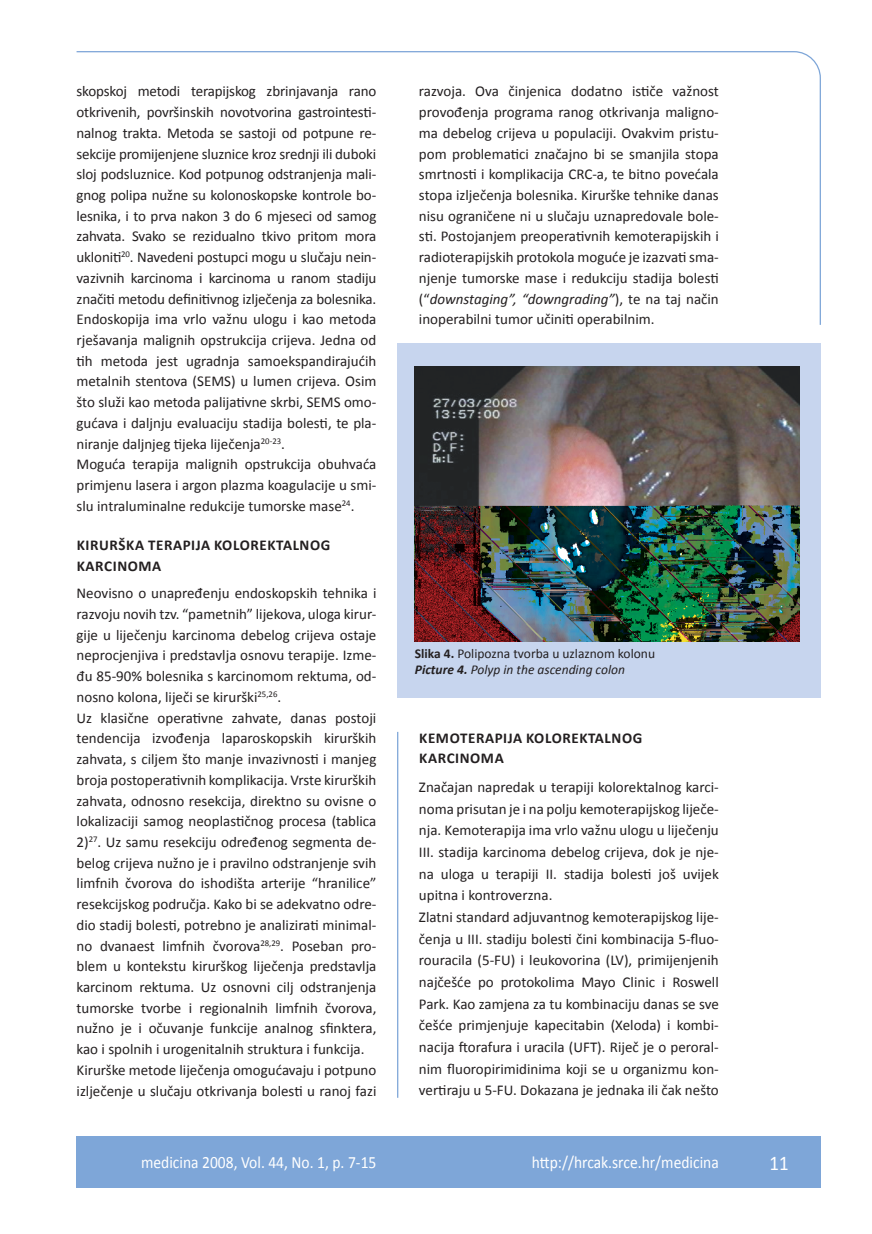
<style>
.page{position:relative;width:872px;height:1234px;background:#fff}
.page>*{position:absolute;margin:0;border:0;box-sizing:border-box;transform-origin:0 0}
.t1{font:21px "Calibri";color:#fff;scale:.9 1}
.t2{font:17.25px "Calibri";color:#fff;scale:.9 1}
.t3{font:15px/20.7px "Calibri";color:#231f20}
.t4{font:700 15px/20.1px "Calibri";letter-spacing:.04em;color:#231f20}
.t5{font:13.5px/16.5px "Calibri";color:#231f20}
.s1{font-style:italic}
.s2{font-weight:700}
.s3{font-weight:700;font-style:italic}
</style>
<div class="page">
<div style="left:398px;top:343px;width:423px;height:354px;background:#c7d5ee"></div>
<img style="left:415px;top:367px;width:384px;height:274px">
<svg style="left:76px;top:51px;width:745px;height:274px"></svg>
<hr style="left:397px;top:731px;width:1px;height:366px;background:#7ea6d8">
<div style="left:77px;top:1135px;width:744px;height:51px;background:#7ea6d8"></div>
<p class="t3" style="left:77px;top:80px;width:301px">skopskoj metodi terapijskog zbrinja-vanja rano otkrivenih, površinskih novotvorina gastrointesti&shy;nalnog trakta. Metoda se sastoji od potpune re&shy;sekcije promijenjene sluznice kroz srednji ili duboki sloj podsluznice. Kod potpunog odstranjenja mali&shy;gnog polipa nužne su kolonoskopske kontrole bo&shy;lesnika, i to prva nakon 3 do 6 mje-seci od samog zahvata. Svako se rezidualno tkivo pritom mora ukloniti<sup>20</sup>. Navedeni postupci mogu u slučaju nein&shy;vazivnih karcinoma i karcinoma u ranom stadiju značiti metodu definitivnog izlječe-nja za bolesnika.<br>Endoskopija ima vrlo važnu ulogu i kao metoda rješavanja malignih opstrukcija crijeva. Jedna od tih metoda jest ugradnja samoekspandirajućih metalnih stentova (SEMS) u lumen crijeva. Osim što služi kao metoda palijativne skrbi, SEMS omo&shy;gućava i daljnju evaluaciju stadija bolesti, te pla&shy;niranje daljnjeg tijeka liječenja<sup>20-23</sup>.<br>Moguća terapija malignih opstrukcija obuhvaća primjenu lasera i argon plazma koagulacije u smi&shy;slu intraluminalne redukcije tumorske mase<sup>24</sup>.</p>
<p class="t4" style="left:77px;top:533px;width:255px;line-height:20.7px">KIRURŠKA TERAPIJA KOLOREKTALNOG<br>KARCINOMA</p>
<p class="t3" style="left:77px;top:582px;width:301px">Neovisno o unapređenju endoskopskih tehnika i razvoju novih tzv. “pametnih” lijekova, uloga kirur&shy;gije u liječenju karcinoma debelog crijeva ostaje neprocjenjiva i predstavlja osnovu terapije. Izme&shy;đu 85-90% bolesnika s karcinomom rektuma, od&shy;nosno kolona, liječi se kirurški<sup>25,26</sup>.<br>Uz klasične operativne zahvate, danas postoji tendencija izvođenja laparoskopskih kirurških zahvata, s ciljem što manje invazivnosti i manjeg broja postoperativnih komplikacija. Vrste kirurških zahvata, odnosno resekcija, direktno su ovisne o lokalizaciji samog neoplastičnog procesa (tablica 2)<sup>27</sup>. Uz samu resekciju određenog segmenta de&shy;belog crijeva nužno je i pravilno odstranjenje svih limfnih čvorova do ishodišta arterije “hranilice” resekcijskog područja. Kako bi se adekvatno odre&shy;dio stadij bolesti, potrebno je analizirati minimal&shy;no dvanaest limfnih čvorova<sup>28,29</sup>. Poseban pro&shy;blem u kontekstu kirurškog liječenja predstavlja karcinom rektuma. Uz osnovni cilj odstranjenja tumorske tvorbe i regionalnih limfnih čvorova, nužno je i očuvanje funkcije analnog sfinktera, kao i spolnih i urogenitalnih struktura i funkcija.<br>Kirurške metode liječenja omogućavaju i potpuno izlječenje u slučaju otkrivanja bolesti u ranoj fazi</p>
<p class="t3" style="left:419px;top:80px;width:301px;text-align:justify">razvoja. Ova činjenica dodatno ističe važnost provođenja programa ranog otkrivanja maligno&shy;ma debelog crijeva u populaciji. Ovakvim pristu&shy;pom problematici značajno bi se smanjila stopa smrtnosti i komplikacija CRC-a, te bitno povećala stopa izlječenja bolesnika. Kirurške tehnike danas nisu ograničene ni u slučaju uznapredovale bole&shy;sti. Postojanjem preoperativnih kemoterapijskih i radioterapijskih protokola moguće je izazvati sma&shy;njenje tumorske mase i redukciju stadija bolesti (“<span class="s1">downstaging”, “downgrading”</span>), te na taj način inoperabilni tumor učiniti operabilnim.</p>
<p class="t5" style="left:415px;top:644px;width:242px"><span class="s2">Slika 4.</span> Polipozna tvorba u uzlaznom kolonu<br><span class="s3">Picture 4.</span> <span class="s1">Polyp in the ascending colon</span></p>
<p class="t4" style="left:419px;top:727px;width:224px">KEMOTERAPIJA KOLOREKTALNOG<br>KARCINOMA</p>
<p class="t3" style="left:419px;top:775px;width:301px;line-height:21.6px">Značajan napredak u terapiji kolorektalnog karci&shy;noma prisutan je i na polju kemoterapijskog liječe&shy;nja. Kemoterapija ima vrlo važnu ulogu u liječenju III. stadija karcinoma debelog crijeva, dok je nje&shy;na uloga u terapiji II. stadija bolesti još uvijek upitna i kontroverzna.<br>Zlatni standard adjuvantnog kemoterapijskog lije&shy;čenja u III. stadiju bolesti čini kombinacija 5-fluo&shy;rouracila (5-FU) i leukovorina (LV), primijenjenih najčešće po protokolima Mayo Clinic i Roswell Park. Kao zamjena za tu kombinaciju danas se sve češće primjenjuje kapecitabin (Xeloda) i kombi&shy;nacija ftorafura i uracila (UFT). Riječ je o peroral&shy;nim fluoropirimidinima koji se u organizmu kon&shy;vertiraju u 5-FU. Dokazana je jednaka ili čak nešto</p>
<p class="t2" style="left:141px;top:1151px;width:263px">medicina 2008, Vol. 44, No. 1, p. 7-15</p>
<p class="t2" style="left:532px;top:1151px;width:209px">http://hrcak.srce.hr/medicina</p>
<h1 class="t1" style="left:769px;top:1149px;width:23px">11</h1>
</div>
